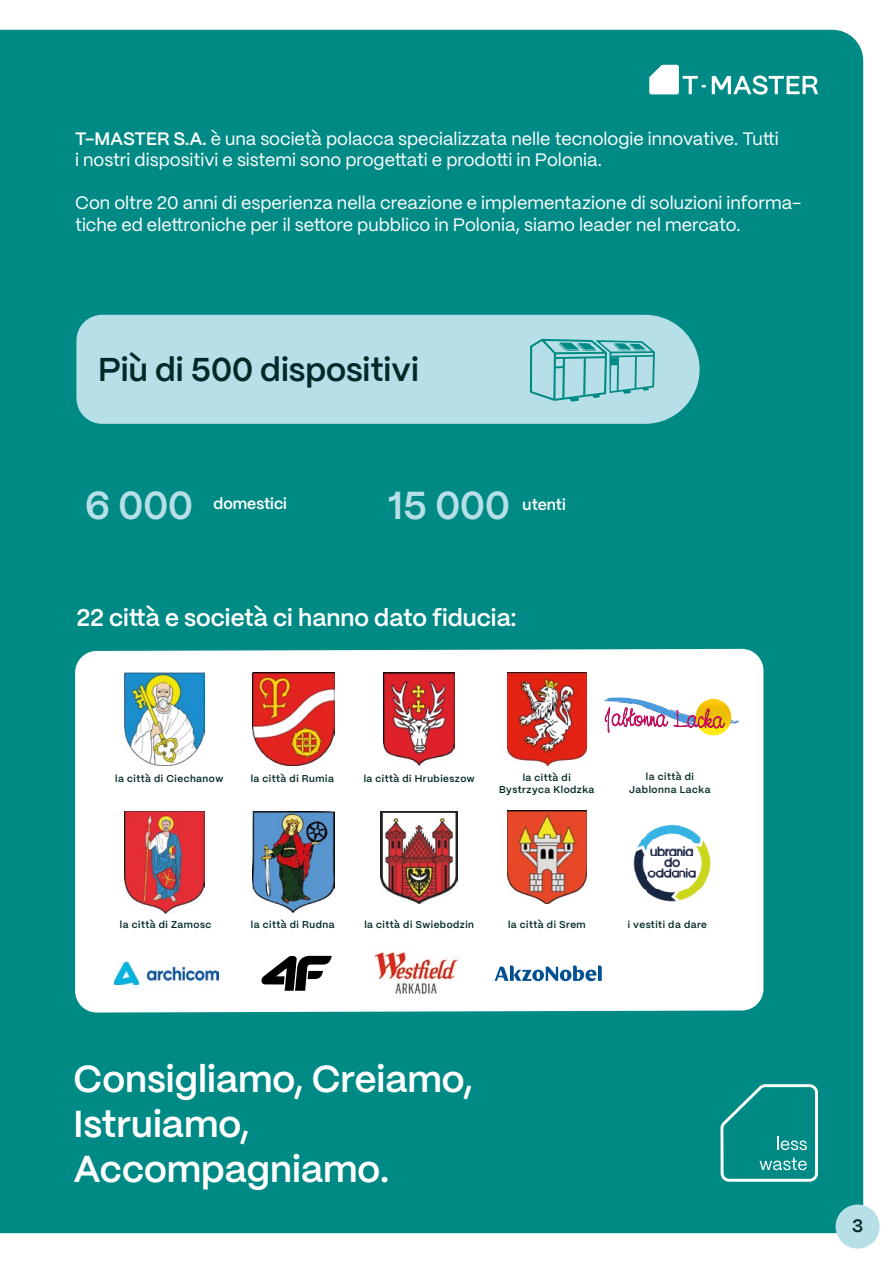
<style>
.page{position:relative;width:893px;height:1263px;background:#fff}
.page>*{position:absolute;margin:0;border:0;box-sizing:border-box;transform-origin:0 0}
.t1{font:600 39px "PP Mori";color:#b6dfe7}
.t2{font:600 37.5px/45px "PP Mori";color:#fff}
.t3{font:600 33px "PP Mori";color:#002927}
.t4{font:600 24px "PP Mori";color:#fff}
.t5{font:18px/21.6px "PP Mori";color:#fff}
.t6{font:600 18px "PP Mori";color:#002927}
.t7{font:600 15.75px "PP Mori";color:#fff}
.t8{font:600 9.9px/12.5px "PP Mori";letter-spacing:.05em;color:#002927;text-align:center}
.s1{font-weight:600}
</style>
<div class="page">
<div style="left:0;top:30px;width:863px;height:1203px;background:#008a86"></div>
<div style="left:836px;top:1204px;width:44px;height:44px;background:#b6dfe7;border-radius:50%"></div>
<div style="left:76px;top:315px;width:624px;height:109px;background:#b6dfe7"></div>
<svg style="left:75px;top:649px;width:688px;height:363px"></svg>
<img style="left:124px;top:673px;width:81px;height:93px">
<img style="left:384px;top:673px;width:70px;height:93px">
<img style="left:253px;top:673px;width:82px;height:93px">
<img style="left:507px;top:673px;width:80px;height:93px">
<img style="left:124px;top:811px;width:81px;height:102px">
<img style="left:253px;top:811px;width:82px;height:101px">
<img style="left:381px;top:811px;width:76px;height:93px">
<img style="left:507px;top:811px;width:80px;height:93px">
<svg style="left:261px;top:956px;width:71px;height:35px"></svg>
<img style="left:114px;top:962px;width:105px;height:23px">
<img style="left:614px;top:806px;width:99px;height:100px">
<img style="left:713px;top:806px;width:17px;height:67px">
<img style="left:367px;top:944px;width:97px;height:58px">
<svg style="left:495px;top:965px;width:107px;height:16px"></svg>
<svg style="left:530px;top:339px;width:125px;height:63px;background:#87c9ce"></svg>
<svg style="left:720px;top:1084px;width:98px;height:98px;background:#209995"></svg>
<svg style="left:649px;top:65px;width:57px;height:29px"></svg>
<svg style="left:712px;top:76px;width:106px;height:19px"></svg>
<img style="left:604px;top:697px;width:136px;height:38px">
<p class="t5" style="left:75px;top:126px;width:705px"><span class="s1">T-MASTER S.A.</span> è una società polacca specializzata nelle tecnologie innovative. Tutti i nostri dispositivi e sistemi sono progettati e prodotti in Polonia.</p>
<p class="t5" style="left:75px;top:191px;width:728px">Con oltre 20 anni di esperienza nella creazione e implementazione di soluzioni informa&shy;tiche ed elettroniche per il settore pubblico in Polonia, siamo leader nel mercato.</p>
<h3 class="t3" style="left:98px;top:340px;width:322px">Più di 500 dispositivi</h3>
<h1 class="t1" style="left:85px;top:471px;width:109px">6 000</h1>
<h1 class="t1" style="left:388px;top:471px;width:123px">15 000</h1>
<p class="t7" style="left:213px;top:490px;width:75px">domestici</p>
<p class="t7" style="left:523px;top:491px;width:45px">utenti</p>
<h3 class="t4" style="left:76px;top:597px;width:441px">22 città e società ci hanno dato fiducia:</h3>
<p class="t8" style="left:115px;top:772px;width:109px">la città di Ciechanow</p>
<p class="t8" style="left:251px;top:772px;width:85px">la città di Rumia</p>
<p class="t8" style="left:364px;top:772px;width:112px">la città di Hrubieszow</p>
<p class="t8" style="left:499px;top:770px;width:97px">la città di<br>Bystrzyca Klodzka</p>
<p class="t8" style="left:629px;top:770px;width:83px">la città di<br>Jablonna Lacka</p>
<p class="t8" style="left:120px;top:917px;width:93px">la città di Zamosc</p>
<p class="t8" style="left:251px;top:917px;width:85px">la città di Rudna</p>
<p class="t8" style="left:364px;top:917px;width:111px">la città di Swiebodzin</p>
<p class="t8" style="left:508px;top:917px;width:79px">la città di Srem</p>
<p class="t8" style="left:628px;top:917px;width:81px">i vestiti da dare</p>
<h2 class="t2" style="left:73px;top:1054px;width:401px">Consigliamo, Creiamo,<br>Istruiamo,<br>Accompagniamo.</h2>
<p class="t6" style="left:852px;top:1209px;width:12px">3</p>
</div>
